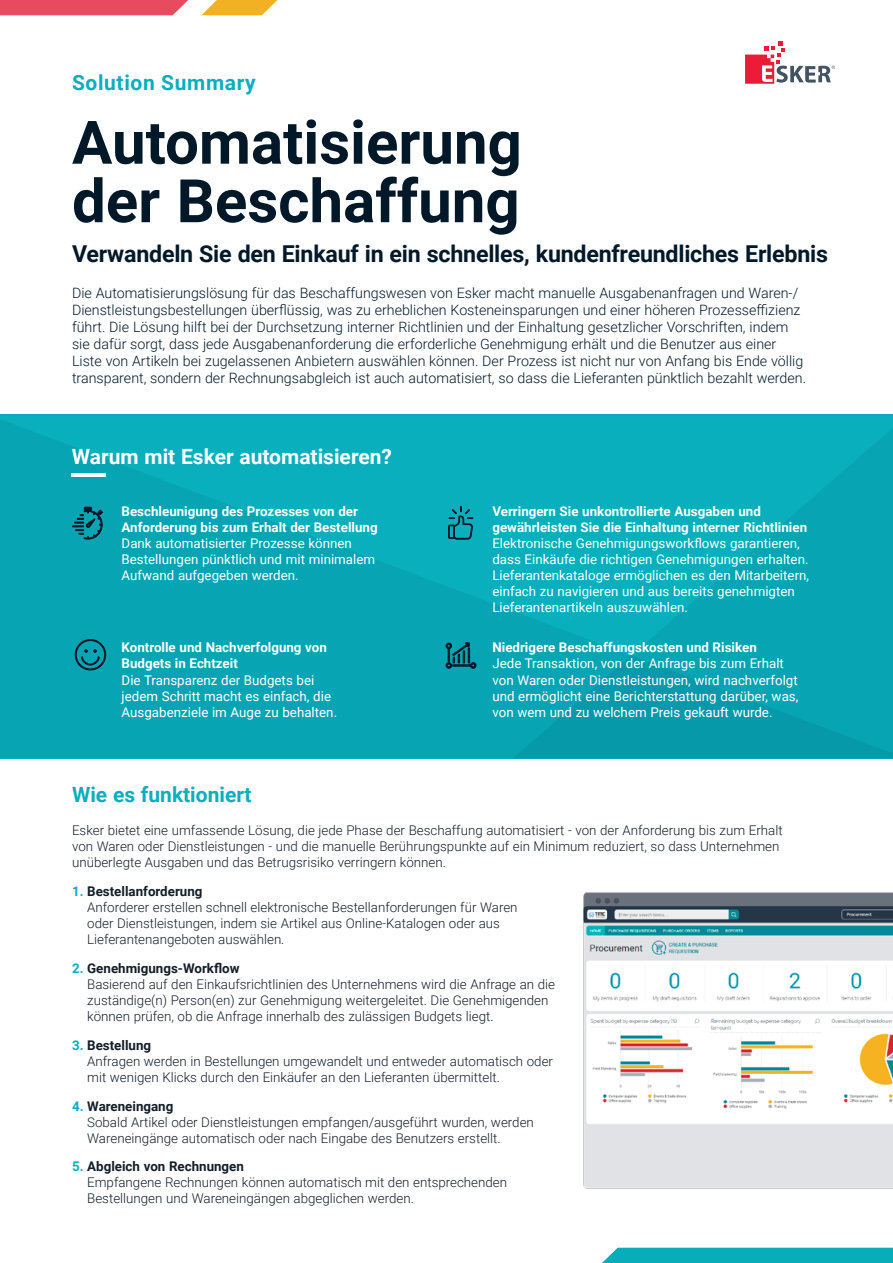
<style>
.page{position:relative;width:893px;height:1263px;background:#fff}
.page>*{position:absolute;margin:0;border:0;box-sizing:border-box;transform-origin:0 0}
.t1{font:700 60px/58.5px "Roboto";color:#001828}
.t2{font:700 23.25px "Roboto";letter-spacing:-.01em;color:#001828}
.t3{font:700 21px "Roboto";color:#fff}
.t4{font:700 21px "Roboto";color:#09afbd}
.t5{font:700 21px "Roboto";letter-spacing:.025em;color:#09afbd}
.t6{font:300 14.25px/17.1px "Roboto";color:#001828}
.t7{font:300 13.35px/16px "Roboto";color:#131e29}
.t8{font:13.35px/16px "Roboto";color:#fff}
.t9{font:700 13.35px/16px "Roboto";color:#fff}
.s1{font-weight:700;color:#09afbd}
.s2{font-weight:700}
</style>
<div class="page">
<div style="left:0;top:0;width:188px;height:15px;background:#e84b5f"></div>
<svg style="left:202px;top:0;width:75px;height:15px"></svg>
<div style="left:602px;top:1248px;width:291px;height:15px;background:#08adba"></div>
<svg style="left:0;top:414px;width:893px;height:344px;background:#07a7b5"></svg>
<svg style="left:513px;top:416px;width:380px;height:342px;background:#07a7b5"></svg>
<svg style="left:72px;top:507px;width:31px;height:32px"></svg>
<svg style="left:75px;top:639px;width:31px;height:31px"></svg>
<svg style="left:446px;top:642px;width:30px;height:27px"></svg>
<svg style="left:448px;top:506px;width:25px;height:33px"></svg>
<hr style="left:72px;top:473px;width:34px;height:3px;background:#fff">
<svg style="left:745px;top:42px;width:90px;height:42px"></svg>
<img style="left:583px;top:892px;width:310px;height:297px">
<img style="left:584px;top:906px;width:309px;height:281px">
<h3 class="t5" style="left:72px;top:68px;width:185px">Solution Summary</h3>
<h1 class="t1" style="left:72px;top:111px;width:451px">Automatisierung der Beschaffung</h1>
<h2 class="t2" style="left:72px;top:237px;width:757px">Verwandeln Sie den Einkauf in ein schnelles, kundenfreundliches Erlebnis</h2>
<p class="t6" style="left:72px;top:284px;width:736px">Die Automatisierungslösung für das Beschaffungswesen von Esker macht manuelle Ausgabenanfragen und Waren-/ Dienstleistungsbestellungen überflüssig, was zu erheblichen Kosteneinsparungen und einer höheren Prozesseffizienz führt. Die Lösung hilft bei der Durchsetzung interner Richtlinien und der Einhaltung gesetzlicher Vorschriften, indem sie dafür sorgt, dass jede Ausgabenanforderung die erforderliche Genehmigung erhält und die Benutzer aus einer Liste von Artikeln bei zugelassenen Anbietern auswählen können. Der Prozess ist nicht nur von Anfang bis Ende völlig transparent, sondern der Rechnungsabgleich ist auch automatisiert, so dass die Lieferanten pünktlich bezahlt werden.</p>
<h3 class="t3" style="left:72px;top:442px;width:322px">Warum mit Esker automatisieren?</h3>
<p class="t9" style="left:122px;top:503px;width:258px">Beschleunigung des Prozesses von der<br>Anforderung bis zum Erhalt der Bestellung</p>
<p class="t8" style="left:122px;top:535px;width:255px">Dank automatisierter Prozesse können<br>Bestellungen pünktlich und mit minimalem<br>Aufwand aufgegeben werden.</p>
<p class="t9" style="left:122px;top:639px;width:207px">Kontrolle und Nachverfolgung von<br>Budgets in Echtzeit</p>
<p class="t8" style="left:122px;top:671px;width:217px">Die Transparenz der Budgets bei jedem Schritt macht es einfach, die<br>Ausgabenziele im Auge zu behalten.</p>
<p class="t9" style="left:492px;top:503px;width:316px">Verringern Sie unkontrollierte Ausgaben und gewährleisten Sie die Einhaltung interner Richtlinien</p>
<p class="t8" style="left:492px;top:535px;width:318px">Elektronische Genehmigungsworkflows garantieren, dass Einkäufe die richtigen Genehmigungen erhalten.<br>Lieferantenkataloge ermöglichen es den Mitarbeitern, einfach zu navigieren und aus bereits genehmigten Lieferantenartikeln auszuwählen.</p>
<p class="t9" style="left:492px;top:639px;width:266px">Niedrigere Beschaffungskosten und Risiken</p>
<p class="t8" style="left:492px;top:655px;width:308px">Jede Transaktion, von der Anfrage bis zum Erhalt von Waren oder Dienstleistungen, wird nachverfolgt und ermöglicht eine Berichterstattung darüber, was, von wem und zu welchem Preis gekauft wurde.</p>
<h3 class="t4" style="left:72px;top:780px;width:181px">Wie es funktioniert</h3>
<p class="t7" style="left:72px;top:822px;width:712px">Esker bietet eine umfassende Lösung, die jede Phase der Beschaffung automatisiert - von der Anforderung bis zum Erhalt von Waren oder Dienstleistungen - und die manuelle Berührungspunkte auf ein Minimum reduziert, so dass Unternehmen unüberlegte Ausgaben und das Betrugsrisiko verringern können.</p>
<p class="t7" style="left:87px;top:883px;width:432px;text-indent:-15px"><span class="s1">1.</span> <span class="s2">Bestellanforderung<br></span>Anforderer erstellen schnell elektronische Bestellanforderungen für Waren oder Dienstleistungen, indem sie Artikel aus Online-Katalogen oder aus Lieferantenangeboten auswählen.</p>
<p class="t7" style="left:87px;top:960px;width:469px;text-indent:-15px"><span class="s1">2.</span> <span class="s2">Genehmigungs-Workflow<br></span>Basierend auf den Einkaufsrichtlinien des Unternehmens wird die Anfrage an die zuständige(n) Person(en) zur Genehmigung weitergeleitet. Die Genehmigenden können prüfen, ob die Anfrage innerhalb des zulässigen Budgets liegt.</p>
<p class="t7" style="left:87px;top:1036px;width:467px;text-indent:-15px"><span class="s1">3.</span> <span class="s2">Bestellung<br></span>Anfragen werden in Bestellungen umgewandelt und entweder automatisch oder mit wenigen Klicks durch den Einkäufer an den Lieferanten übermittelt.</p>
<p class="t7" style="left:87px;top:1097px;width:448px;text-indent:-15px"><span class="s1">4.</span> <span class="s2">Wareneingang<br></span>Sobald Artikel oder Dienstleistungen empfangen/ausgeführt wurden, werden<br>Wareneingänge automatisch oder nach Eingabe des Benutzers erstellt.</p>
<p class="t7" style="left:87px;top:1158px;width:421px;text-indent:-15px"><span class="s1">5.</span> <span class="s2">Abgleich von Rechnungen<br></span>Empfangene Rechnungen können automatisch mit den entsprechenden<br>Bestellungen und Wareneingängen abgeglichen werden.</p>
</div>
